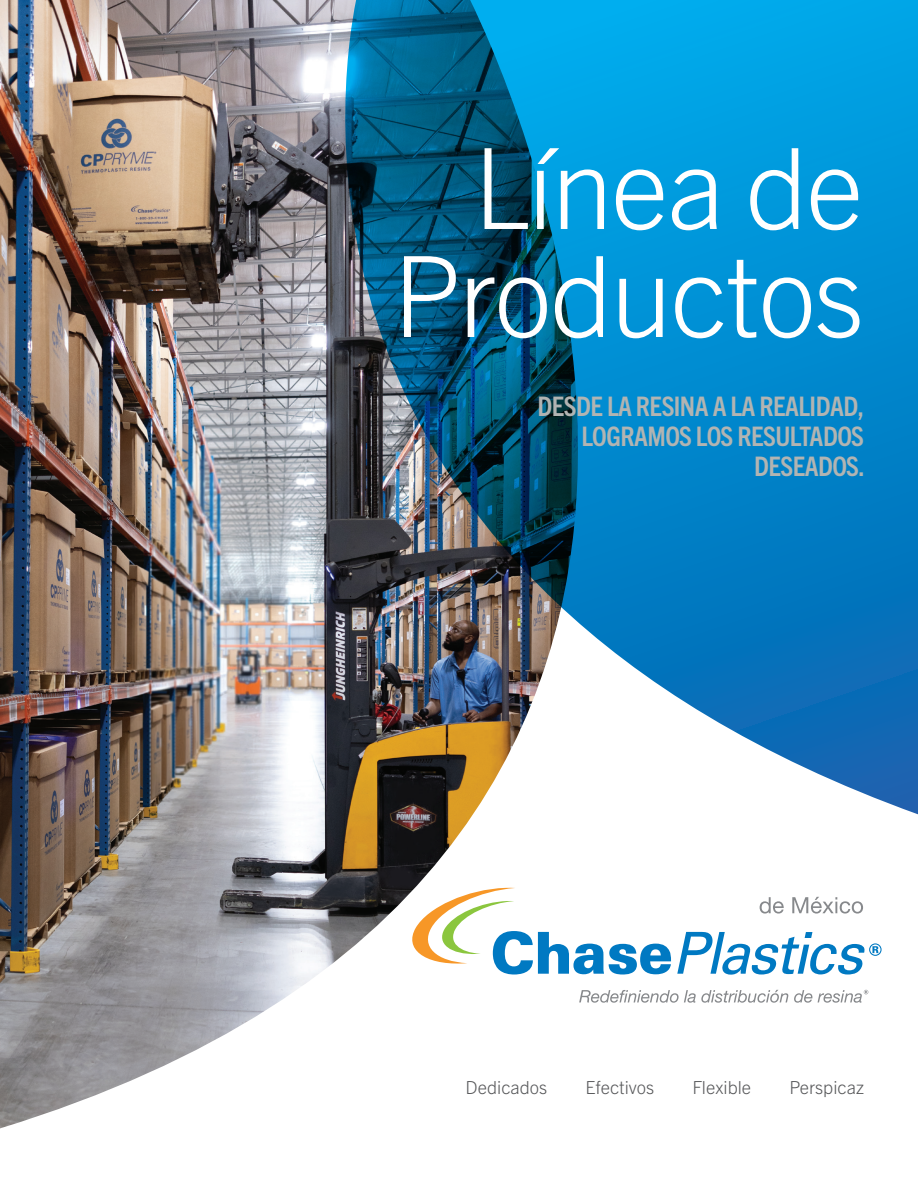
<style>
.page{position:relative;width:918px;height:1188px;background:#fff}
.page>*{position:absolute;margin:0;border:0;box-sizing:border-box;transform-origin:0 0}
.t1{font:300 112.5px/108px "Trade Gothic Next LT Pro";letter-spacing:-.02em;color:#fff;text-align:right}
.t2{font:700 condensed 27px/30px "Trade Gothic Next LT Pro";letter-spacing:-.02em;color:#b2b4b2;text-align:right}
.t3{font:300 18px "Trade Gothic Next LT Pro";color:#57585a}
</style>
<div class="page">
<svg style="left:579px;top:0;width:339px;height:814px;background:#1a95d4"></svg>
<img style="left:0;top:0;width:579px;height:1128px">
<svg style="left:412px;top:888px;width:259px;height:87px"></svg>
<svg style="left:677px;top:932px;width:205px;height:43px"></svg>
<svg style="left:760px;top:897px;width:24px;height:17px"></svg>
<svg style="left:792px;top:897px;width:71px;height:17px"></svg>
<svg style="left:579px;top:990px;width:209px;height:13px"></svg>
<svg style="left:794px;top:990px;width:18px;height:13px"></svg>
<svg style="left:818px;top:990px;width:50px;height:13px"></svg>
<h1 class="t1" style="left:392px;top:127px;width:473px">Línea de<br>Productos</h1>
<p class="t2" style="left:538px;top:390px;width:329px">DESDE LA RESINA A LA REALIDAD,<br>LOGRAMOS LOS RESULTADOS<br>DESEADOS.</p>
<p class="t3" style="left:465px;top:1075px;width:83px">Dedicados</p>
<p class="t3" style="left:585px;top:1075px;width:70px">Efectivos</p>
<p class="t3" style="left:693px;top:1075px;width:60px">Flexible</p>
<p class="t3" style="left:789px;top:1075px;width:76px">Perspicaz</p>
</div>
